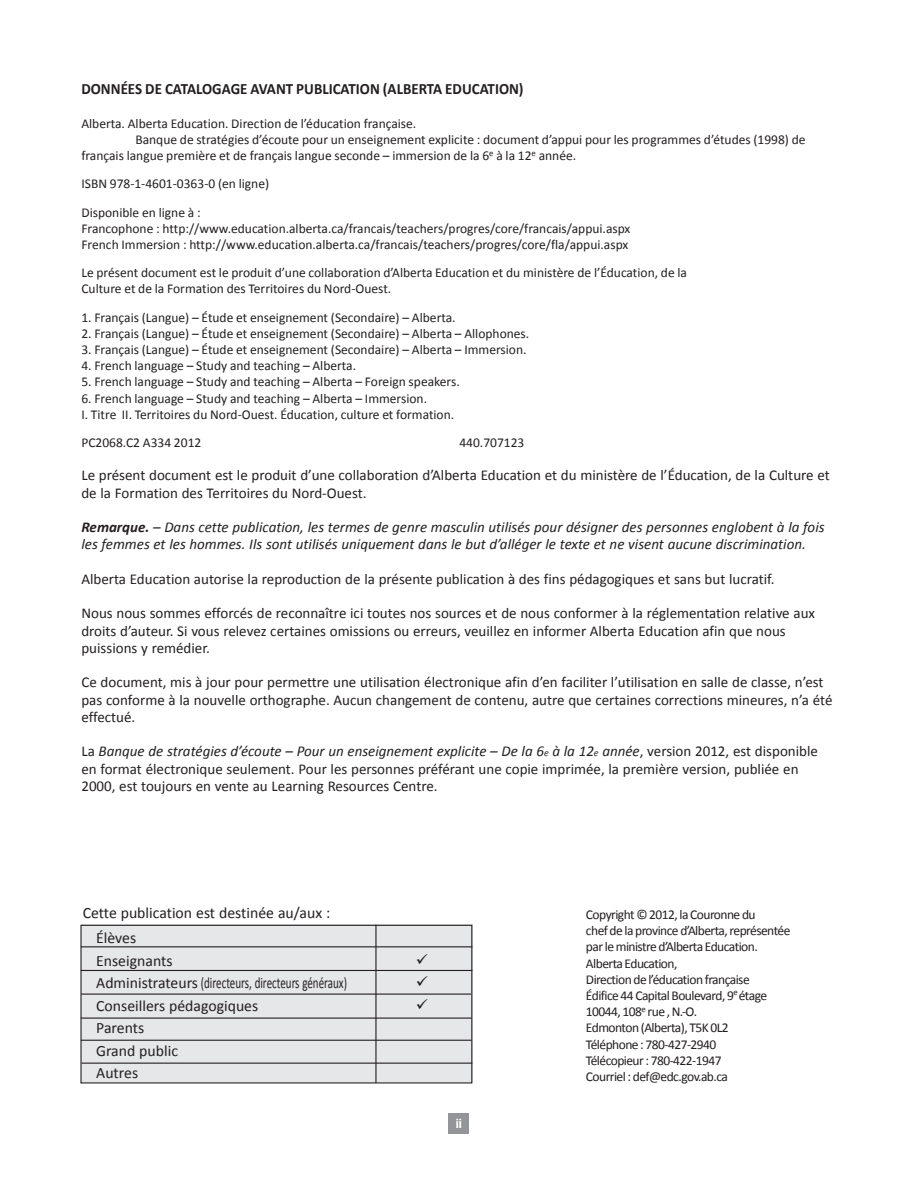
<style>
.page{position:relative;width:918px;height:1188px;background:#fff}
.page>*{position:absolute;margin:0;border:0;box-sizing:border-box;transform-origin:0 0}
.Normal_Txt{font:15.75px "Calibri";color:#231f20}
.Body_Txt{font:700 15.75px "Calibri";color:#231f20;scale:.95 1}
.Normal_Txt-2{font:15px/17.2px "Calibri";color:#231f20}
.Normal_Txt-3{font:italic 15px/17.2px "Calibri";color:#231f20}
.Body_Txt-2{font:13.5px/16.2px "Calibri";color:#231f20}
.Body_Txt-3{font:13.5px/16.2px "Calibri";letter-spacing:-.04em;color:#231f20}
._2nd_sub_Title{font:700 condensed 12.75px "Helvetica Neue LT Std";color:#fff}
.s1{font-weight:700}
.s2{font-style:italic}
.s3{font-style:italic;font-size:9.75px}
</style>
<div class="page">
<div style="left:449px;top:1114px;width:20px;height:20px;background:#939598"></div>
<div style="left:81px;top:925px;width:391px;height:157px;background:#e6e7e9"></div>
<div style="left:80px;top:925px;width:392px;height:158px;border:1px solid #231f20"></div>
<hr style="left:375px;top:925px;width:2px;height:158px;background:#231f20">
<hr style="left:81px;top:946px;width:391px;height:1px;background:#231f20">
<hr style="left:81px;top:970px;width:391px;height:1px;background:#231f20">
<hr style="left:81px;top:994px;width:390px;height:1px;background:#231f20">
<hr style="left:81px;top:1018px;width:391px;height:1px;background:#231f20">
<hr style="left:81px;top:1040px;width:391px;height:1px;background:#231f20">
<hr style="left:82px;top:1063px;width:390px;height:1px;background:#231f20">
<p class="Body_Txt" style="left:81px;top:79px;width:467px">DONNÉES DE CATALOGAGE AVANT PUBLICATION (ALBERTA EDUCATION)</p>
<p class="Body_Txt-2" style="left:81px;top:115px;width:336px">Alberta. Alberta Education. Direction de l’éducation française.</p>
<p class="Body_Txt-2" style="left:81px;top:131px;width:726px;text-indent:54px">Banque de stratégies d’écoute pour un enseignement explicite : document d’appui pour les programmes d’études (1998) de français langue première et de français langue seconde – immersion de la 6<sup>e</sup> à la 12<sup>e</sup> année.</p>
<p class="Body_Txt-2" style="left:81px;top:176px;width:189px">ISBN 978-1-4601-0363-0 (en ligne)</p>
<p class="Body_Txt-2" style="left:81px;top:204px;width:121px">Disponible en ligne à :</p>
<p class="Body_Txt-2" style="left:81px;top:220px;width:551px">Francophone : http://www.education.alberta.ca/francais/teachers/progres/core/francais/appui.aspx</p>
<p class="Body_Txt-2" style="left:81px;top:236px;width:549px">French Immersion : http://www.education.alberta.ca/francais/teachers/progres/core/fla/appui.aspx</p>
<p class="Body_Txt-2" style="left:81px;top:265px;width:607px">Le présent document est le produit d’une collaboration d’Alberta Education et du ministère de l’Éducation, de la</p>
<p class="Body_Txt-2" style="left:81px;top:281px;width:311px">Culture et de la Formation des Territoires du Nord-Ouest.</p>
<p class="Body_Txt-2" style="left:81px;top:309px;width:376px">1. Français (Langue) – Étude et enseignement (Secondaire) – Alberta.</p>
<p class="Body_Txt-2" style="left:81px;top:325px;width:449px">2. Français (Langue) – Étude et enseignement (Secondaire) – Alberta – Allophones.</p>
<p class="Body_Txt-2" style="left:81px;top:341px;width:447px">3. Français (Langue) – Étude et enseignement (Secondaire) – Alberta – Immersion.</p>
<p class="Body_Txt-2" style="left:81px;top:358px;width:276px">4. French language – Study and teaching – Alberta.</p>
<p class="Body_Txt-2" style="left:81px;top:374px;width:380px">5. French language – Study and teaching – Alberta – Foreign speakers.</p>
<p class="Body_Txt-2" style="left:81px;top:390px;width:347px">6. French language – Study and teaching – Alberta – Immersion.</p>
<p class="Body_Txt-2" style="left:81px;top:406px;width:374px">I. Titre II. Territoires du Nord-Ouest. Éducation, culture et formation.</p>
<p class="Body_Txt-2" style="left:81px;top:434px;width:121px">PC2068.C2 A334 2012</p>
<p class="Body_Txt-2" style="left:459px;top:434px;width:67px">440.707123</p>
<p class="Normal_Txt-2" style="left:81px;top:467px;width:750px">Le présent document est le produit d’une collaboration d’Alberta Education et du ministère de l’Éducation, de la Culture et de la Formation des Territoires du Nord-Ouest.</p>
<p class="Normal_Txt-3" style="left:81px;top:518px;width:745px"><span class="s1">Remarque.</span> – Dans cette publication, les termes de genre masculin utilisés pour désigner des personnes englobent à la fois les femmes et les hommes. Ils sont utilisés uniquement dans le but d’alléger le texte et ne visent aucune discrimination.</p>
<p class="Normal_Txt-2" style="left:81px;top:570px;width:695px">Alberta Education autorise la reproduction de la présente publication à des fins pédagogiques et sans but lucratif.</p>
<p class="Normal_Txt-2" style="left:81px;top:605px;width:735px">Nous nous sommes efforcés de reconnaître ici toutes nos sources et de nous conformer à la réglementation relative aux droits d’auteur. Si vous relevez certaines omissions ou erreurs, veuillez en informer Alberta Education afin que nous puissions y remédier.</p>
<p class="Normal_Txt-2" style="left:81px;top:674px;width:753px">Ce document, mis à jour pour permettre une utilisation électronique afin d’en faciliter l’utilisation en salle de classe, n’est pas conforme à la nouvelle orthographe. Aucun changement de contenu, autre que certaines corrections mineures, n’a été effectué.</p>
<p class="Normal_Txt-2" style="left:81px;top:743px;width:738px">La <span class="s2">Banque de stratégies d’écoute – Pour un enseignement explicite – De la 6</span><span class="s3">e</span> <span class="s2">à la 12</span><span class="s3">e</span> <span class="s2">année</span>, version 2012, est disponible en format électronique seulement. Pour les personnes préférant une copie imprimée, la première version, publiée en<br>2000, est toujours en vente au Learning Resources Centre.</p>
<p class="Normal_Txt" style="left:83px;top:902px;width:249px">Cette publication est destinée au/aux :</p>
<p class="Normal_Txt" style="left:96px;top:928px;width:42px">Élèves</p>
<p class="Normal_Txt" style="left:96px;top:950px;width:78px">Enseignants</p>
<p class="Normal_Txt" style="left:96px;top:973px;width:252px">Administrateurs (directeurs, directeurs généraux)</p>
<p class="Normal_Txt" style="left:96px;top:995px;width:164px">Conseillers pédagogiques</p>
<p class="Normal_Txt" style="left:96px;top:1018px;width:50px">Parents</p>
<p class="Normal_Txt" style="left:96px;top:1040px;width:83px">Grand public</p>
<p class="Normal_Txt" style="left:96px;top:1063px;width:43px">Autres</p>
<p class="_2nd_sub_Title" style="left:456px;top:1116px;width:8px">ii</p>
<p class="Body_Txt-3" style="left:586px;top:906px;width:206px">Copyright © 2012, la Couronne du<br>chef de la province d’Alberta, représentée par le ministre d’Alberta Education.<br>Alberta Education,<br>Direction de l’éducation française</p>
<p class="Body_Txt-3" style="left:586px;top:987px;width:183px">Édifice 44 Capital Boulevard, 9<sup>e</sup> étage</p>
<p class="Body_Txt-3" style="left:586px;top:1004px;width:144px">10044, 108<sup>e</sup> rue , N.-O.<br>Edmonton (Alberta), T5K 0L2<br>Téléphone : 780-427-2940<br>Télécopieur : 780-422-1947<br>Courriel : def@edc.gov.ab.ca</p>
</div>
